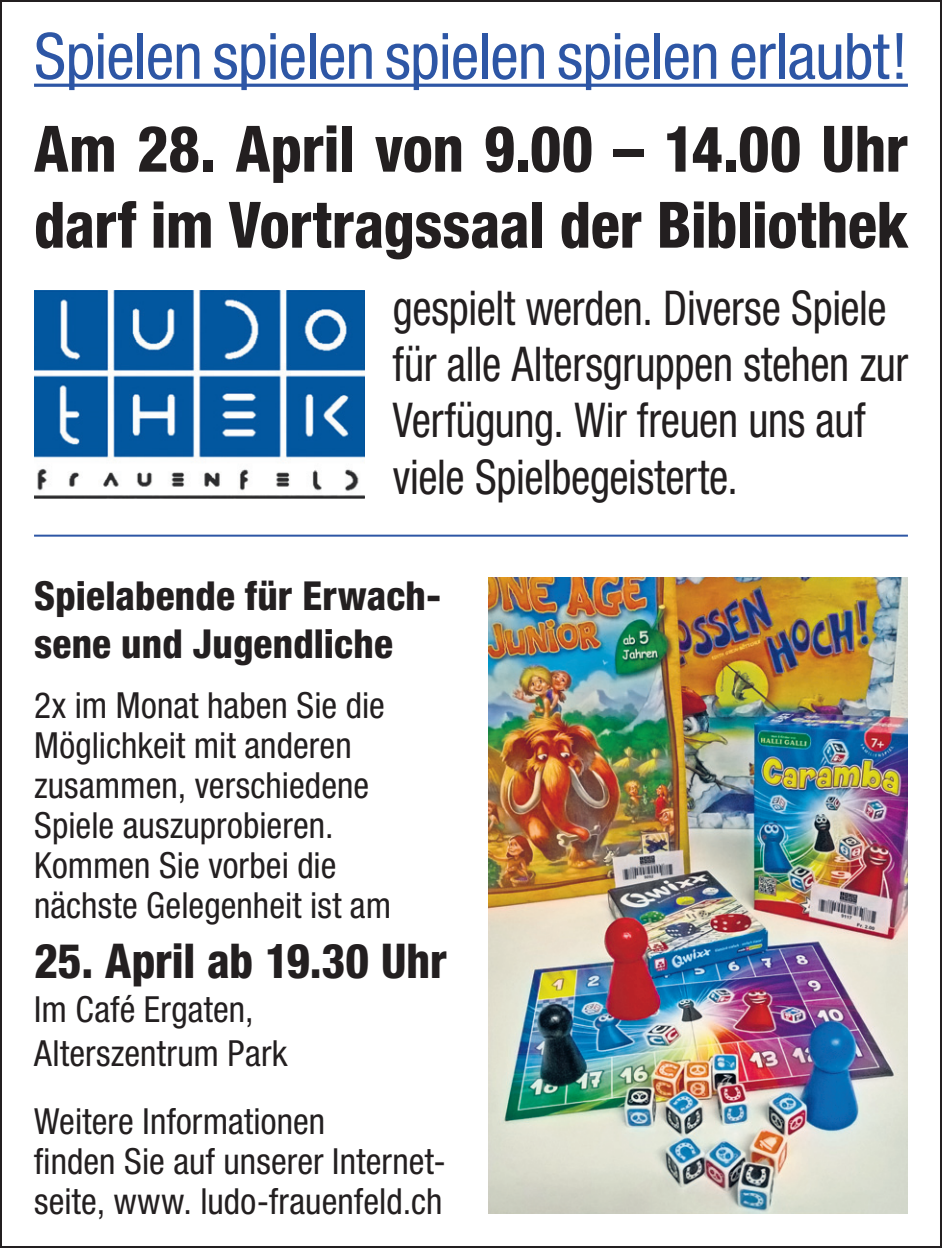
<style>
.page{position:relative;width:942px;height:1248px;background:#fff}
.page>*{position:absolute;margin:0;border:0;box-sizing:border-box;transform-origin:0 0}
.t1{font:800 condensed 64px/76px "Helvetica Neue";letter-spacing:-.005em;color:#231f20;scale:.94 1}
.t2{font:condensed 64px "Helvetica Neue";letter-spacing:-.015em;color:#2d56a5}
.t3{font:condensed 48px/56px "Helvetica Neue";letter-spacing:-.01em;color:#231f20;scale:.9 1}
.t4{font:800 condensed 48px "Helvetica Neue";letter-spacing:-.005em;color:#231f20;scale:.95 1}
.t5{font:800 condensed 40px/48px "Helvetica Neue";letter-spacing:.005em;color:#231f20}
.t6{font:condensed 36px/40px "Helvetica Neue";letter-spacing:.005em;color:#231f20}
</style>
<div class="page">
<img style="left:34px;top:290px;width:330px;height:208px">
<hr style="left:34px;top:84px;width:873px;height:3px;background:#2d56a5">
<img style="left:488px;top:577px;width:419px;height:636px">
<hr style="left:34px;top:534px;width:873px;height:2px;background:#2d56a5">
<h1 class="t2" style="left:34px;top:19px;width:874px">Spielen spielen spielen spielen erlaubt!</h1>
<h1 class="t1" style="left:34px;top:110px;width:930px">Am 28. April von 9.00 – 14.00 Uhr darf im Vortragssaal der Bibliothek</h1>
<h2 class="t3" style="left:393px;top:280px;width:574px">gespielt werden. Diverse Spiele für alle Altersgruppen stehen zur<br>Verfügung. Wir freuen uns auf viele Spielbegeisterte.</h2>
<p class="t5" style="left:34px;top:570px;width:408px">Spielabende für Erwach&shy;sene und Jugendliche</p>
<p class="t6" style="left:34px;top:684px;width:358px">2x im Monat haben Sie die<br>Möglichkeit mit anderen zusammen, verschiedene<br>Spiele auszuprobieren.<br>Kommen Sie vorbei die nächste Gelegenheit ist am</p>
<h2 class="t4" style="left:34px;top:930px;width:436px">25. April ab 19.30 Uhr</h2>
<p class="t6" style="left:34px;top:986px;width:255px;line-height:44px">Im Café Ergaten,<br>Alterszentrum Park</p>
<p class="t6" style="left:34px;top:1100px;width:413px">Weitere Informationen<br>finden Sie auf unserer Internet&shy;seite, www. ludo-frauenfeld.ch</p>
</div>
